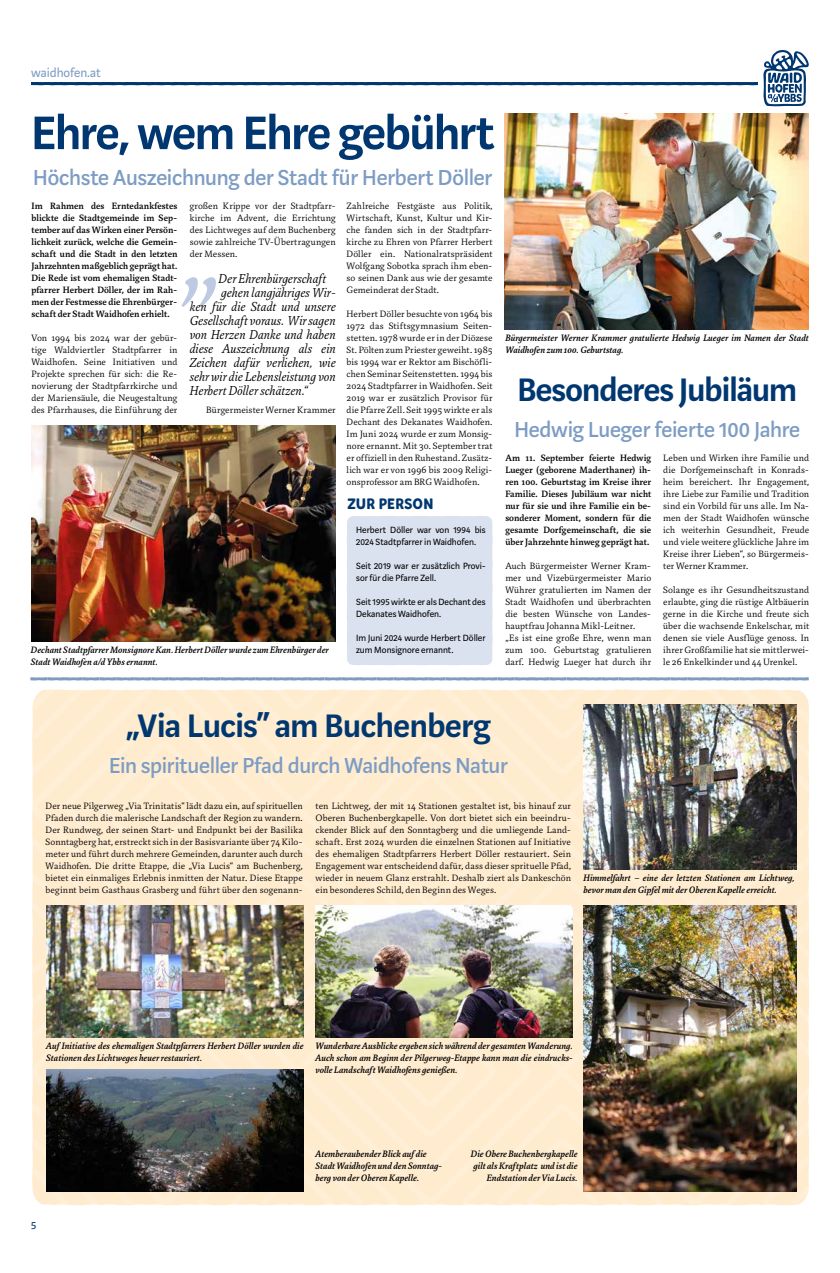
<style>
.page{position:relative;width:840px;height:1273px;background:#fff}
.page>*{position:absolute;margin:0;border:0;box-sizing:border-box;transform-origin:0 0}
.t1{font:italic 300 132px "Marat";color:#bdcae2}
.t2{font:600 52px "Marat Sans";letter-spacing:-.025em;color:#003770}
.t3{font:600 36px "Marat Sans";letter-spacing:-.015em;color:#003770}
.t4{font:500 24px "Marat Sans";letter-spacing:-.01em;color:#7d9cc4}
.t5{font:15px "Andri";letter-spacing:.005em;color:#003770}
.t6{font:italic 300 14px "Marat";letter-spacing:.005em;color:#000}
.t7{font:14px "Marat Sans";color:#7d9cc4}
.t8{font:12px "Marat Sans";color:#003770}
.t9{font:300 10px/12px "Marat";letter-spacing:.01em;color:#000;text-align:justify}
.t10{font:italic 500 10px/12px "Marat";letter-spacing:.01em;color:#000}
.t11{font:500 10px/12px "Marat";letter-spacing:.005em;color:#000;text-align:justify}
.t12{font:10px/12px "Marat Sans";color:#000}
</style>
<div class="page">
<svg style="left:31px;top:82px;width:726px;height:3px;background:#033971"></svg>
<svg style="left:763px;top:50px;width:45px;height:56px"></svg>
<svg style="left:30px;top:677px;width:778px;height:4px;background:#9eb5d3"></svg>
<img style="left:31px;top:425px;width:304px;height:216px">
<img style="left:504px;top:113px;width:304px;height:216px">
<div style="left:347px;top:516px;width:145px;height:149px;background:#dae1ef"></div>
<div style="left:32px;top:689px;width:776px;height:516px;background:#ffeccf"></div>
<svg style="left:303px;top:689px;width:460px;height:1px"></svg>
<img style="left:583px;top:704px;width:212px;height:165px">
<img style="left:583px;top:905px;width:212px;height:286px">
<img style="left:46px;top:905px;width:257px;height:132px">
<img style="left:46px;top:1069px;width:257px;height:123px">
<img style="left:315px;top:905px;width:257px;height:132px">
<h3 class="t7" style="left:31px;top:65px;width:71px">waidhofen.at</h3>
<h2 class="t2" style="left:31px;top:106px;width:464px">Ehre, wem Ehre gebührt</h2>
<h3 class="t4" style="left:33px;top:165px;width:460px">Höchste Auszeichnung der Stadt für Herbert Döller</h3>
<p class="t9" style="left:190px;top:200px;width:147px">großen Krippe vor der Stadtpfarr&shy;kirche im Advent, die Errichtung des Lichtweges auf dem Buchenberg sowie zahlreiche TV-Übertragungen der Messen.</p>
<h3 class="t6" style="left:218px;top:271px;width:109px">Der Ehrenbürgerschaft</h3>
<h3 class="t6" style="left:221px;top:285px;width:116px">gehen langjähriges Wir-</h3>
<h3 class="t6" style="left:190px;top:299px;width:147px">ken für die Stadt und unsere</h3>
<h3 class="t6" style="left:190px;top:313px;width:147px">Gesellschaft voraus. Wir sagen</h3>
<h3 class="t6" style="left:190px;top:327px;width:147px">von Herzen Danke und haben</h3>
<h3 class="t6" style="left:190px;top:341px;width:147px">diese Auszeichnung als ein</h3>
<h3 class="t6" style="left:190px;top:355px;width:147px">Zeichen dafür verliehen, wie</h3>
<h3 class="t6" style="left:190px;top:369px;width:147px">sehr wir die Lebensleistung von</h3>
<h3 class="t6" style="left:190px;top:383px;width:119px">Herbert Döller schätzen.“</h3>
<p class="t9" style="left:206px;top:404px;width:131px">Bürgermeister Werner Krammer</p>
<p class="t11" style="left:31px;top:200px;width:147px">Im Rahmen des Erntedankfestes blickte die Stadtgemeinde im Sep&shy;tember auf das Wirken einer Persön&shy;lichkeit zurück, welche die Gemein&shy;schaft und die Stadt in den letzten Jahrzehnten maßgeblich geprägt hat.<br>Die Rede ist vom ehemaligen Stadt&shy;pfarrer Herbert Döller, der im Rah&shy;men der Festmesse die Ehrenbürger&shy;schaft der Stadt Waidhofen erhielt.</p>
<p class="t9" style="left:31px;top:332px;width:147px">Von 1994 bis 2024 war der gebür&shy;tige Waldviertler Stadtpfarrer in Waidhofen. Seine Initiativen und Projekte sprechen für sich: die Re&shy;novierung der Stadtpfarrkirche und der Mariensäule, die Neugestaltung des Pfarrhauses, die Einführung der</p>
<h1 class="t1" style="left:184px;top:176px;width:42px">„</h1>
<p class="t10" style="left:31px;top:644px;width:299px">Dechant Stadtpfarrer Monsignore Kan. Herbert Döller wurde zum Ehrenbürger der<br>Stadt Waidhofen a/d Ybbs ernannt.</p>
<p class="t9" style="left:346px;top:200px;width:147px">Zahlreiche Festgäste aus Politik, Wirtschaft, Kunst, Kultur und Kir&shy;che fanden sich in der Stadtpfarr&shy;kirche zu Ehren von Pfarrer Herbert Döller ein. Nationalratspräsident Wolfgang Sobotka sprach ihm eben&shy;so seinen Dank aus wie der gesamte Gemeinderat der Stadt.</p>
<p class="t9" style="left:346px;top:308px;width:147px">Herbert Döller besuchte von 1964 bis 1972 das Stiftsgymnasium Seiten&shy;stetten. 1978 wurde er in der Diözese St. Pölten zum Priester geweiht. 1985 bis 1994 war er Rektor am Bischöfli&shy;chen Seminar Seitenstetten. 1994 bis 2024 Stadtpfarrer in Waidhofen. Seit 2019 war er zusätzlich Provisor für die Pfarre Zell. Seit 1995 wirkte er als Dechant des Dekanates Waidhofen.<br>Im Juni 2024 wurde er zum Monsig&shy;nore ernannt. Mit 30. September trat er offiziell in den Ruhestand. Zusätz&shy;lich war er von 1996 bis 2009 Religi&shy;onsprofessor am BRG Waidhofen.</p>
<h3 class="t5" style="left:347px;top:495px;width:88px">ZUR PERSON</h3>
<p class="t12" style="left:356px;top:524px;width:131px">Herbert Döller war von 1994 bis<br>2024 Stadtpfarrer in Waidhofen.</p>
<p class="t12" style="left:356px;top:560px;width:131px">Seit 2019 war er zusätzlich Provi&shy;sor für die Pfarre Zell.</p>
<p class="t12" style="left:356px;top:596px;width:131px">Seit 1995 wirkte er als Dechant des<br>Dekanates Waidhofen.</p>
<p class="t12" style="left:356px;top:632px;width:131px">Im Juni 2024 wurde Herbert Döller zum Monsignore ernannt.</p>
<p class="t10" style="left:505px;top:332px;width:305px">Bürgermeister Werner Krammer gratulierte Hedwig Lueger im Namen der Stadt<br>Waidhofen zum 100. Geburtstag.</p>
<h3 class="t3" style="left:517px;top:371px;width:281px">Besonderes Jubiläum</h3>
<h3 class="t4" style="left:514px;top:417px;width:287px">Hedwig Lueger feierte 100 Jahre</h3>
<p class="t11" style="left:505px;top:452px;width:147px">Am 11. September feierte Hedwig Lueger (geborene Maderthaner) ih&shy;ren 100. Geburtstag im Kreise ihrer Familie. Dieses Jubiläum war nicht nur für sie und ihre Familie ein be&shy;sonderer Moment, sondern für die gesamte Dorfgemeinschaft, die sie über Jahrzehnte hinweg geprägt hat.</p>
<p class="t9" style="left:505px;top:560px;width:147px;text-align:left">Auch Bürgermeister Werner Kram&shy;mer und Vizebürgermeister Mario<br>Wührer gratulierten im Namen der<br>Stadt Waidhofen und überbrachten die besten Wünsche von Landes&shy;hauptfrau Johanna Mikl-Leitner.<br>„Es ist eine große Ehre, wenn man zum 100. Geburtstag gratulieren darf. Hedwig Lueger hat durch ihr</p>
<p class="t9" style="left:663px;top:452px;width:147px">Leben und Wirken ihre Familie und die Dorfgemeinschaft in Konrads&shy;heim bereichert. Ihr Engagement, ihre Liebe zur Familie und Tradition sind ein Vorbild für uns alle. Im Na&shy;men der Stadt Waidhofen wünsche ich weiterhin Gesundheit, Freude und viele weitere glückliche Jahre im Kreise ihrer Lieben“, so Bürgermeis&shy;ter Werner Krammer.</p>
<p class="t9" style="left:663px;top:584px;width:147px">Solange es ihr Gesundheitszustand erlaubte, ging die rüstige Altbäuerin gerne in die Kirche und freute sich über die wachsende Enkelschar, mit denen sie viele Ausflüge genoss. In ihrer Großfamilie hat sie mittlerwei&shy;le 26 Enkelkinder und 44 Urenkel.</p>
<h3 class="t3" style="left:126px;top:707px;width:365px">„Via Lucis“ am Buchenberg</h3>
<h3 class="t4" style="left:109px;top:753px;width:400px">Ein spiritueller Pfad durch Waidhofens Natur</h3>
<p class="t9" style="left:46px;top:800px;width:258px">Der neue Pilgerweg „Via Trinitatis“ lädt dazu ein, auf spirituellen Pfaden durch die malerische Landschaft der Region zu wandern.<br>Der Rundweg, der seinen Start- und Endpunkt bei der Basilika Sonntagberg hat, erstreckt sich in der Basisvariante über 74 Kilo&shy;meter und führt durch mehrere Gemeinden, darunter auch durch Waidhofen. Die dritte Etappe, die „Via Lucis“ am Buchenberg, bietet ein einmaliges Erlebnis inmitten der Natur. Diese Etappe beginnt beim Gasthaus Grasberg und führt über den sogenann-</p>
<p class="t9" style="left:315px;top:800px;width:257px">ten Lichtweg, der mit 14 Stationen gestaltet ist, bis hinauf zur Oberen Buchenbergkapelle. Von dort bietet sich ein beeindru&shy;ckender Blick auf den Sonntagberg und die umliegende Land&shy;schaft. Erst 2024 wurden die einzelnen Stationen auf Initiative des ehemaligen Stadtpfarrers Herbert Döller restauriert. Sein Engagement war entscheidend dafür, dass dieser sprituelle Pfad, wieder in neuem Glanz erstrahlt. Deshalb ziert als Dankeschön ein besonderes Schild, den Beginn des Weges.</p>
<p class="t10" style="left:583px;top:872px;width:212px">Himmelfahrt – eine der letzten Stationen am Lichtweg, bevor man den Gipfel mit der Oberen Kapelle erreicht.</p>
<p class="t10" style="left:46px;top:1040px;width:258px">Auf Initiative des ehemaligen Stadtpfarrers Herbert Döller wurden die<br>Stationen des Lichtweges heuer restauriert.</p>
<p class="t10" style="left:315px;top:1040px;width:258px;text-align:justify">Wunderbare Ausblicke ergeben sich während der gesamten Wanderung.<br>Auch schon am Beginn der Pilgerweg-Etappe kann man die eindrucks&shy;volle Landschaft Waidhofens genießen.</p>
<p class="t8" style="left:31px;top:1219px;width:7px">5</p>
<p class="t10" style="left:315px;top:1148px;width:128px">Atemberaubender Blick auf die<br>Stadt Waidhofen und den Sonntag&shy;berg von der Oberen Kapelle.</p>
<p class="t10" style="left:470px;top:1148px;width:108px;text-align:right">Die Obere Buchenbergkapelle gilt als Kraftplatz und ist die<br>Endstation der Via Lucis.</p>
</div>
